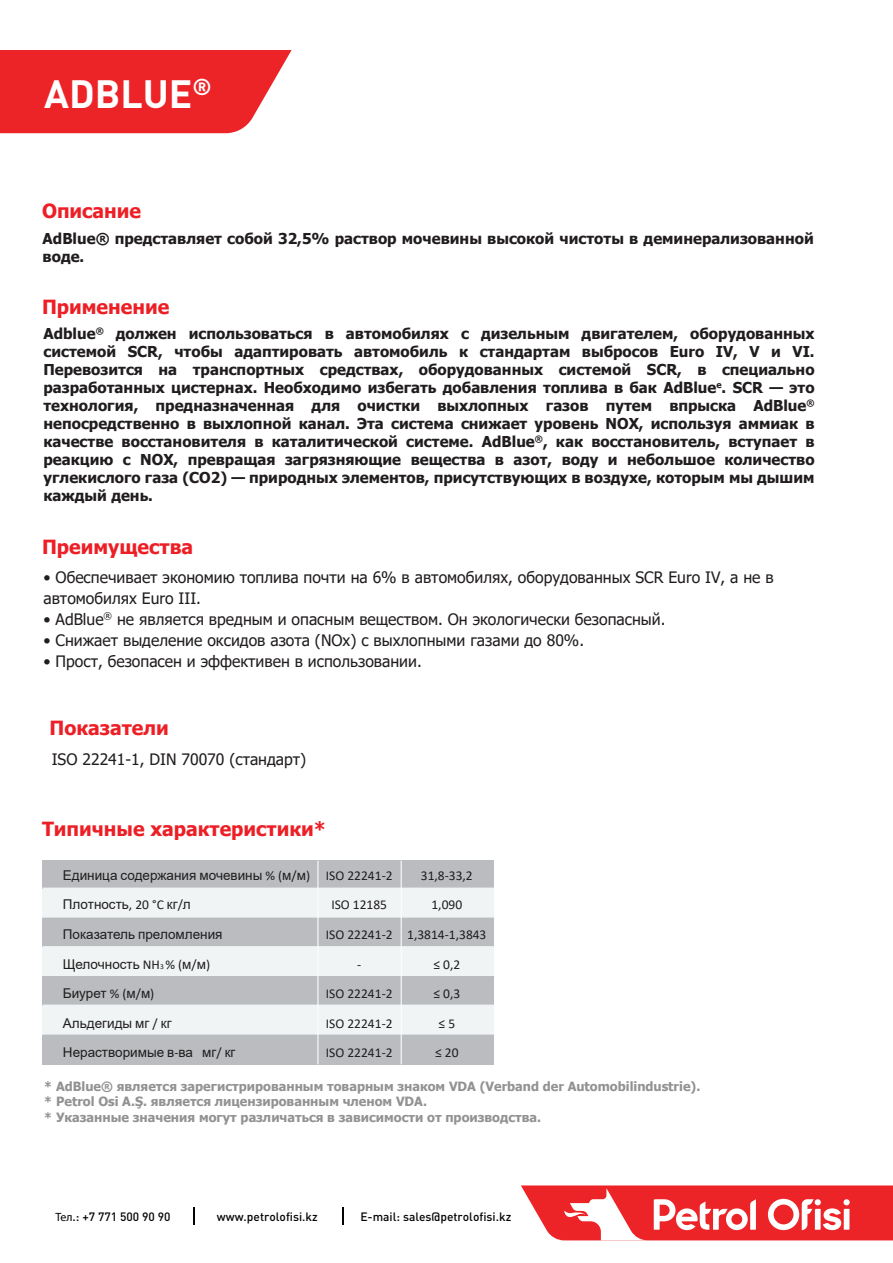
<style>
.page{position:relative;width:893px;height:1263px;background:#fff}
.page>*{position:absolute;margin:0;border:0;box-sizing:border-box;transform-origin:0 0}
.t1{font:39px "DINT Bold";color:#fff}
.t2{font:700 19.5px "Tahoma";color:#ed1f26}
.t3{font:15.75px/21px "Tahoma";color:#211d1e}
.t4{font:700 15px/18px "Tahoma";color:#211d1e}
.t5{font:13.5px/29.1px "Arial";color:#1f1d1e}
.t6{font:13.5px/29.1px "Calibri";color:#1f1d1e;text-align:center}
.t7{font:700 12.75px/15.3px "Tahoma";color:#939292}
.t8{font:12px "DINT Medium";color:#040503}
.s1{font-family:"Calibri"}
.s2{font-family:"Calibri";font-size:7.5px}
.s3{font-family:"Myriad Pro"}
</style>
<div class="page">
<svg style="left:0;top:50px;width:292px;height:83px;background:#ed363a"></svg>
<svg style="left:521px;top:1185px;width:372px;height:55px"></svg>
<svg style="left:342px;top:1207px;width:1px;height:17px"></svg>
<svg style="left:194px;top:1207px;width:1px;height:17px"></svg>
<div style="left:43px;top:861px;width:451px;height:28px;background:#babcbf"></div>
<div style="left:43px;top:889px;width:451px;height:29px;background:#f1f4f4"></div>
<div style="left:43px;top:918px;width:451px;height:29px;background:#babcbf"></div>
<div style="left:43px;top:947px;width:451px;height:30px;background:#f1f4f4"></div>
<div style="left:43px;top:977px;width:451px;height:29px;background:#babcbf"></div>
<div style="left:43px;top:1006px;width:451px;height:29px;background:#f1f4f4"></div>
<div style="left:43px;top:1035px;width:451px;height:29px;background:#babcbf"></div>
<hr style="left:43px;top:887px;width:451px;height:2px;background:#f1f4f4">
<hr style="left:43px;top:917px;width:451px;height:2px;background:#babcbf">
<hr style="left:43px;top:946px;width:451px;height:1px;background:#f1f4f4">
<hr style="left:43px;top:976px;width:451px;height:1px;background:#babcbf">
<hr style="left:43px;top:1004px;width:451px;height:2px;background:#f1f4f4">
<hr style="left:43px;top:1034px;width:451px;height:2px;background:#babcbf">
<hr style="left:401px;top:861px;width:1px;height:203px;background:#fff">
<hr style="left:317px;top:861px;width:1px;height:203px;background:#fff">
<h1 class="t1" style="left:44px;top:68px;width:169px">ADBLUE<sup>®</sup></h1>
<h2 class="t2" style="left:42px;top:197px;width:101px">Описание</h2>
<p class="t4" style="left:43px;top:231px;width:773px">AdBlue® представляет собой 32,5% раствор мочевины высокой чистоты в деминерализованной воде.</p>
<h2 class="t2" style="left:42px;top:293px;width:129px">Применение</h2>
<p class="t4" style="left:43px;top:325px;width:773px;text-align:justify">Adblue<sup>®</sup> должен использоваться в автомобилях с дизельным двигателем, оборудованных системой SCR, чтобы адаптировать автомобиль к стандартам выбросов Euro IV, V и VI.<br>Перевозится на транспортных средствах, оборудованных системой SCR, в специально разработанных цистернах. Необходимо избегать добавления топлива в бак AdBlue<sup>е</sup>. SCR — это технология, предназначенная для очистки выхлопных газов путем впрыска AdBlue<sup>® </sup>непосредственно в выхлопной канал. Эта система снижает уровень NOX, используя аммиак в качестве восстановителя в каталитической системе. AdBlue<sup>®</sup>, как восстановитель, вступает в реакцию с NOX, превращая загрязняющие вещества в азот, воду и небольшое количество углекислого газа (CO2) — природных элементов, присутствующих в воздухе, которым мы дышим каждый день.</p>
<h2 class="t2" style="left:42px;top:533px;width:153px">Преимущества</h2>
<p class="t3" style="left:43px;top:567px;width:732px">• Обеспечивает экономию топлива почти на 6% в автомобилях, оборудованных SCR Euro IV, а не в автомобилях Euro III.</p>
<p class="t3" style="left:43px;top:609px;width:623px">• AdBlue<sup>®</sup> не является вредным и опасным веществом. Он экологически безопасный.</p>
<p class="t3" style="left:43px;top:630px;width:542px">• Снижает выделение оксидов азота (NOx) с выхлопными газами до 80%.</p>
<p class="t3" style="left:43px;top:651px;width:380px">• Прост, безопасен и эффективен в использовании.</p>
<h2 class="t2" style="left:50px;top:715px;width:121px">Показатели</h2>
<p class="t3" style="left:52px;top:750px;width:256px">ISO 22241-1, DIN 70070 (стандарт)</p>
<h2 class="t2" style="left:42px;top:815px;width:286px">Типичные характеристики*</h2>
<p class="t5" style="left:63px;top:861px;width:249px">Единица содержания мочевины <span class="s1">% (</span>м<span class="s1">/</span>м<span class="s1">)<br></span>Плотность<span class="s1">, 20 °C</span> кг<span class="s1">/</span>л<br>Показатель преломления</p>
<p class="t5" style="left:63px;top:950px;width:174px">Щелочность <span class="s1">NH</span><span class="s2">3</span> <span class="s1">% (</span>м<span class="s1">/</span>м<span class="s1">)<br></span>Биурет <span class="s1">% (</span>м<span class="s1">/</span>м<span class="s1">)<br></span>Альдегиды мг <span class="s1">/</span> кг<br>Нерастворимые в<span class="s1">-</span>ва мг<span class="s1">/</span> кг</p>
<p class="t6" style="left:326px;top:861px;width:68px">ISO 22241-2<br>ISO 12185<br>ISO 22241-2</p>
<p class="t6" style="left:326px;top:950px;width:68px">-<br>ISO 22241-2<br>ISO 22241-2<br>ISO 22241-2</p>
<p class="t6" style="left:407px;top:861px;width:81px">31,8-33,2<br>1,090<br>1,3814-1,3843</p>
<p class="t6" style="left:433px;top:950px;width:28px">≤ 0,2 ≤ 0,3 ≤5<br>≤ 20</p>
<p class="t7" style="left:44px;top:1079px;width:658px">* AdBlue® является зарегистрированным товарным знаком VDA (Verband der Automobilindustrie). * Petrol Osi A.Ş. является лицензированным членом VDA.<br>* Указанные значения могут различаться в зависимости от производства.</p>
<p class="t8" style="left:56px;top:1208px;width:117px"><span class="s3">Тел</span>.: +7 771 500 90 90</p>
<p class="t8" style="left:217px;top:1208px;width:102px">www.petrolofisi.kz</p>
<p class="t8" style="left:360px;top:1208px;width:152px">E-mail: sales@petrolofisi.kz</p>
</div>
